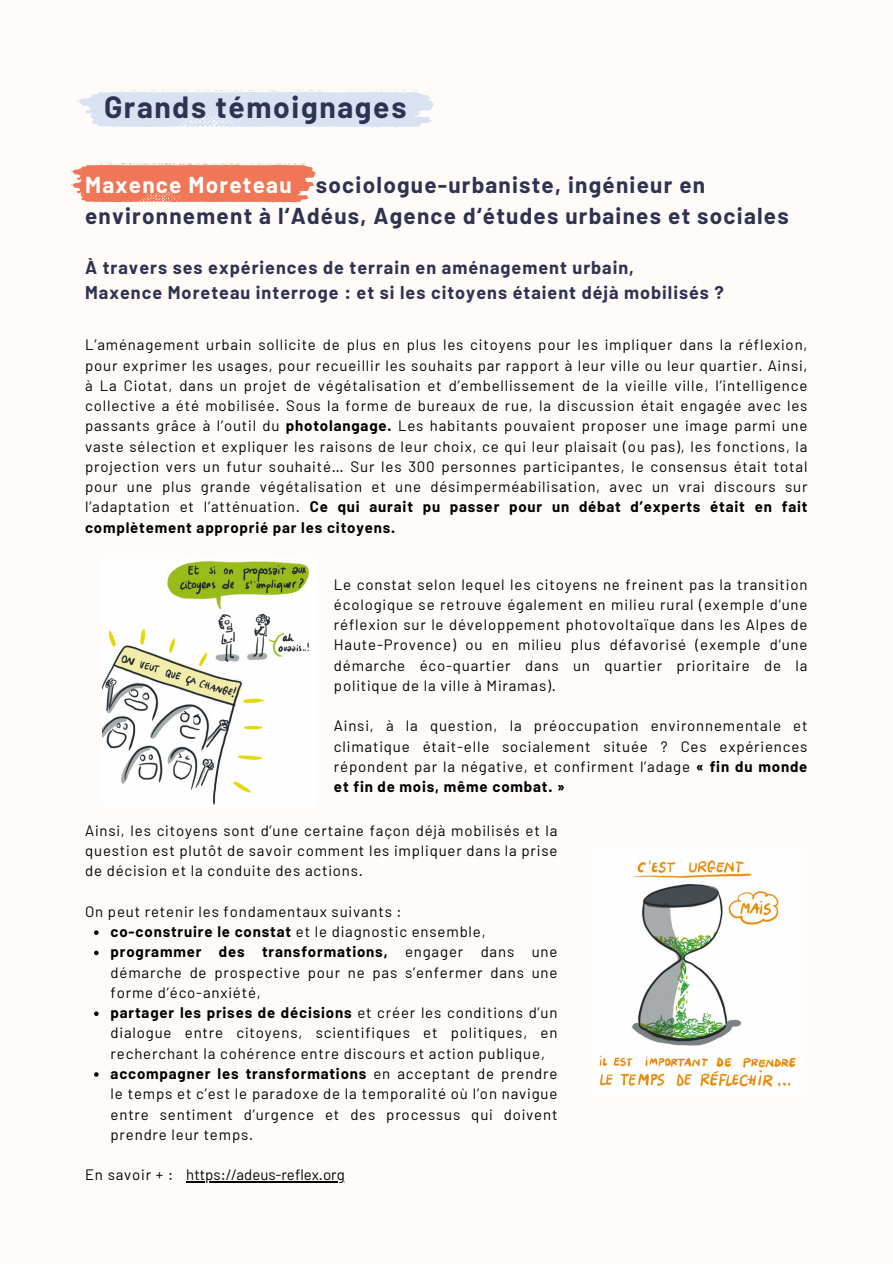
<style>
.page{position:relative;width:893px;height:1264px;background:#fff}
.page>*{position:absolute;margin:0;border:0;box-sizing:border-box;transform-origin:0 0}
.t1{font:700 30px "Barlow";letter-spacing:.055em;color:#2f3250}
.t2{font:700 22.5px/31.5px "Barlow";letter-spacing:.055em;color:#2f3250}
.t3{font:700 18px/24.8px "Barlow";letter-spacing:.055em;color:#2f3250}
.t4{font:15px/20.2px "Barlow";letter-spacing:.055em;color:#000;text-align:justify}
.t5{font:15px "Barlow";color:#000}
.s1{color:#fff}
.s2{font-weight:700}
</style>
<div class="page">
<div style="left:0;top:0;width:892px;height:1263px;background:#fffbf8"></div>
<svg style="left:71px;top:163px;width:244px;height:40px;background:#f1896d"></svg>
<svg style="left:77px;top:90px;width:356px;height:38px;background:#dee5f3"></svg>
<img style="left:102px;top:561px;width:207px;height:244px">
<img style="left:599px;top:860px;width:197px;height:227px">
<svg style="left:94px;top:930px;width:5px;height:4px"></svg>
<svg style="left:94px;top:950px;width:5px;height:5px"></svg>
<svg style="left:94px;top:1011px;width:5px;height:4px"></svg>
<svg style="left:94px;top:1072px;width:5px;height:4px"></svg>
<hr style="left:186px;top:1181px;width:159px;height:1px;background:#000">
<p class="t1" style="left:104px;top:88px;width:304px">Grands témoignages</p>
<p class="t2" style="left:85px;top:168px;width:705px"><span class="s1">Maxence Moreteau</span> sociologue-urbaniste, ingénieur en environnement à l‘Adéus, Agence d‘études urbaines et sociales</p>
<h1 class="t3" style="left:85px;top:254px;width:640px">À travers ses expériences de terrain en aménagement urbain,<br>Maxence Moreteau interroge : et si les citoyens étaient déjà mobilisés ?</h1>
<h2 class="t4" style="left:85px;top:334px;width:724px">L’aménagement urbain sollicite de plus en plus les citoyens pour les impliquer dans la réflexion, pour exprimer les usages, pour recueillir les souhaits par rapport à leur ville ou leur quartier. Ainsi, à La Ciotat, dans un projet de végétalisation et d’embellissement de la vieille ville, l’intelligence collective a été mobilisée. Sous la forme de bureaux de rue, la discussion était engagée avec les passants grâce à l’outil du <span class="s2">photolangage.</span> Les habitants pouvaient proposer une image parmi une vaste sélection et expliquer les raisons de leur choix, ce qui leur plaisait (ou pas), les fonctions, la projection vers un futur souhaité… Sur les 300 personnes participantes, le consensus était total pour une plus grande végétalisation et une désimperméabilisation, avec un vrai discours sur l’adaptation et l’atténuation. <span class="s2">Ce qui aurait pu passer pour un débat d’experts était en fait complètement approprié par les citoyens.</span></h2>
<p class="t4" style="left:334px;top:573px;width:475px">Le constat selon lequel les citoyens ne freinent pas la transition écologique se retrouve également en milieu rural (exemple d’une réflexion sur le développement photovoltaïque dans les Alpes de Haute-Provence) ou en milieu plus défavorisé (exemple d’une démarche éco-quartier dans un quartier prioritaire de la politique de la ville à Miramas).</p>
<p class="t4" style="left:334px;top:715px;width:475px">Ainsi, à la question, la préoccupation environnementale et climatique était-elle socialement située ? Ces expériences répondent par la négative, et confirment l’adage <span class="s2">« fin du monde et fin de mois, même combat. »</span></p>
<p class="t4" style="left:85px;top:819px;width:474px">Ainsi, les citoyens sont d’une certaine façon déjà mobilisés et la question est plutôt de savoir comment les impliquer dans la prise de décision et la conduite des actions.</p>
<p class="t4" style="left:85px;top:900px;width:318px">On peut retenir les fondamentaux suivants :</p>
<p class="t4" style="left:111px;top:921px;width:376px"><span class="s2">co-construire le constat</span> et le diagnostic ensemble,</p>
<p class="t4" style="left:111px;top:941px;width:448px"><span class="s2">programmer des transformations,</span> engager dans une démarche de prospective pour ne pas s’enfermer dans une forme d’éco-anxiété,</p>
<p class="t4" style="left:111px;top:1002px;width:448px"><span class="s2">partager les prises de décisions</span> et créer les conditions d’un dialogue entre citoyens, scientifiques et politiques, en recherchant la cohérence entre discours et action publique,</p>
<p class="t4" style="left:111px;top:1062px;width:448px"><span class="s2">accompagner les transformations</span> en acceptant de prendre le temps et c’est le paradoxe de la temporalité où l’on navigue entre sentiment d’urgence et des processus qui doivent prendre leur temps.</p>
<p class="t4" style="left:85px;top:1164px;width:89px">En savoir + :</p>
<p class="t5" style="left:186px;top:1165px;width:160px">https://adeus-reflex.org</p>
</div>
